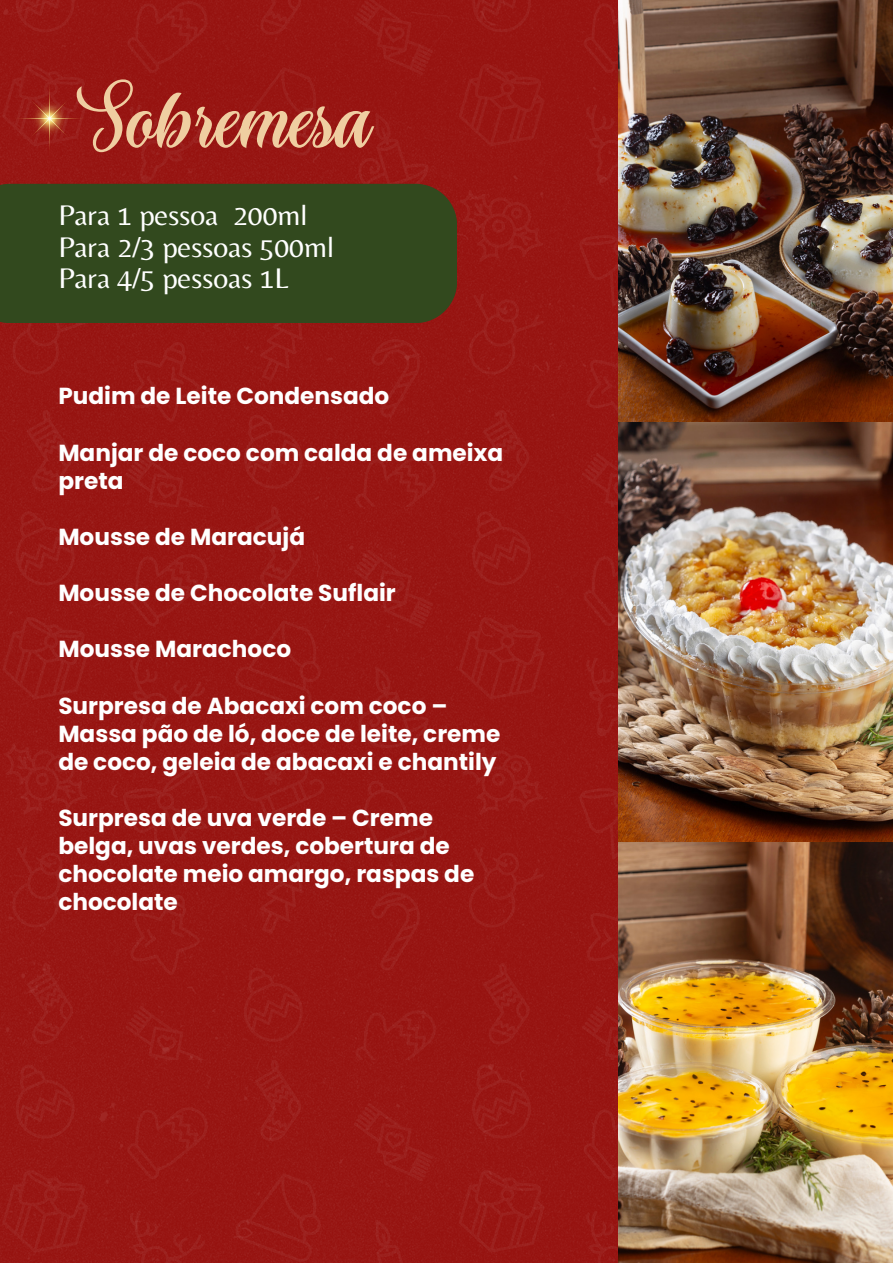
<style>
.page{position:relative;width:893px;height:1264px;background:#fff}
.page>*{position:absolute;margin:0;border:0;box-sizing:border-box;transform-origin:0 0}
.t1{font:97.65px "The Mumbai Sticker";color:#efcea1}
.t2{font:29.55px "Belleza";color:#fff}
.t3{font:700 23.25px/28px "Poppins";color:#fff}
</style>
<div class="page">
<div style="left:0;top:0;width:618px;height:1262px;background:#981613"></div>
<img style="left:9px;top:78px;width:80px;height:80px">
<div style="left:0;top:184px;width:457px;height:139px;background:#32491e"></div>
<img style="left:618px;top:0;width:274px;height:1262px">
<p class="t1" style="left:89px;top:70px;width:281px">Sobremesa</p>
<p class="t2" style="left:58px;top:198px;width:250px">Para 1 pessoa 200ml</p>
<p class="t2" style="left:58px;top:229px;width:277px">Para 2/3 pessoas 500ml</p>
<p class="t2" style="left:58px;top:261px;width:232px">Para 4/5 pessoas 1L</p>
<p class="t3" style="left:58px;top:382px;width:332px">Pudim de Leite Condensado</p>
<p class="t3" style="left:58px;top:438px;width:446px">Manjar de coco com calda de ameixa preta</p>
<p class="t3" style="left:58px;top:523px;width:248px">Mousse de Maracujá</p>
<p class="t3" style="left:58px;top:579px;width:339px">Mousse de Chocolate Suflair</p>
<p class="t3" style="left:58px;top:635px;width:234px">Mousse Marachoco</p>
<p class="t3" style="left:58px;top:691px;width:443px">Surpresa de Abacaxi com coco –<br>Massa pão de ló, doce de leite, creme de coco, geleia de abacaxi e chantily</p>
<p class="t3" style="left:58px;top:804px;width:417px">Surpresa de uva verde – Creme belga, uvas verdes, cobertura de chocolate meio amargo, raspas de chocolate</p>
</div>
